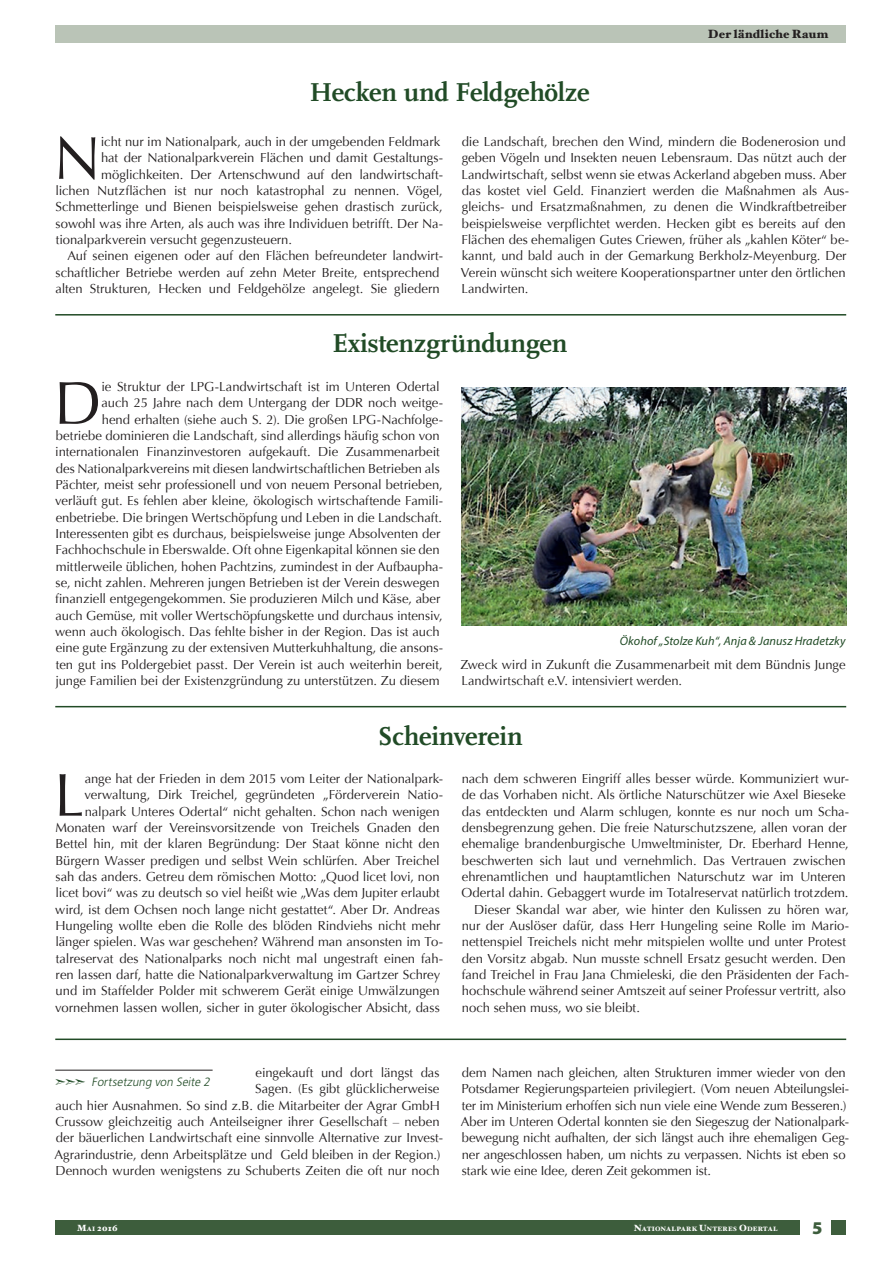
<style>
.page{position:relative;width:893px;height:1263px;background:#fff}
.page>*{position:absolute;margin:0;border:0;box-sizing:border-box;transform-origin:0 0}
.t1{font:60.75px "Optima";color:#231f20}
.t2{font:700 27px "FF Scala";letter-spacing:-.01em;color:#214b26}
.t3{font:900 18px "Myriad Pro";color:#3d5d3c}
.t4{font:13.05px/16.4px "Optima";letter-spacing:-.005em;color:#231f20;text-align:right}
.t5{font:italic 12.3px "Myriad Pro";letter-spacing:.005em;color:#214b26}
.t6{font:italic 300 12px "Frutiger LT Std";color:#214b26}
.t7{font:900 12px "Hoefler Text";letter-spacing:.02em;color:#231f20}
.t8{font:900 9px "Hoefler Text";color:#fff}
.t9{font:900 6.3px "Hoefler Text";letter-spacing:.025em;color:#fff}
.s1{font-size:6.3px}
.s2{font-size:9px}
</style>
<div class="page">
<div style="left:55px;top:1220px;width:744px;height:15px;background:#3d5d3c"></div>
<div style="left:831px;top:1220px;width:15px;height:15px;background:#3d5d3c"></div>
<div style="left:55px;top:26px;width:791px;height:17px;background:#bac4b7"></div>
<hr style="left:55px;top:706px;width:791px;height:1px;background:#214b26">
<hr style="left:55px;top:1038px;width:791px;height:2px;background:#214b26">
<hr style="left:55px;top:314px;width:791px;height:2px;background:#214b26">
<img style="left:461px;top:387px;width:385px;height:239px">
<hr style="left:55px;top:1070px;width:158px;height:1px;background:#231f20">
<h2 class="t2" style="left:310px;top:77px;width:281px">Hecken und Feldgehölze</h2>
<p class="t7" style="left:708px;top:27px;width:122px">Der ländliche Raum</p>
<h1 class="t1" style="left:54px;top:123px;width:49px">N</h1>
<p class="t4" style="left:101px;top:134px;width:341px">icht nur im Nationalpark, auch in der umgebenden Feldmark</p>
<p class="t4" style="left:101px;top:150px;width:343px">hat der Nationalparkverein Flächen und damit Gestaltungs-</p>
<p class="t4" style="left:101px;top:166px;width:343px">möglichkeiten. Der Artenschwund auf den landwirtschaft-</p>
<p class="t4" style="left:55px;top:183px;width:389px">lichen Nutzflächen ist nur noch katastrophal zu nennen. Vögel,</p>
<p class="t4" style="left:55px;top:199px;width:389px">Schmetterlinge und Bienen beispielsweise gehen drastisch zurück,</p>
<p class="t4" style="left:56px;top:215px;width:389px">sowohl was ihre Arten, als auch was ihre Individuen betrifft. Der Na-</p>
<p class="t4" style="left:56px;top:232px;width:238px">tionalparkverein versucht gegenzusteuern.</p>
<p class="t4" style="left:67px;top:248px;width:377px">Auf seinen eigenen oder auf den Flächen befreundeter landwirt-</p>
<p class="t4" style="left:56px;top:264px;width:385px">schaftlicher Betriebe werden auf zehn Meter Breite, entsprechend</p>
<p class="t4" style="left:55px;top:281px;width:386px">alten Strukturen, Hecken und Feldgehölze angelegt. Sie gliedern</p>
<p class="t4" style="left:461px;top:134px;width:390px;text-align:left">die Landschaft, brechen den Wind, mindern die Bodenerosion und geben Vögeln und Insekten neuen Lebensraum. Das nützt auch der Landwirtschaft, selbst wenn sie etwas Ackerland abgeben muss. Aber das kostet viel Geld. Finanziert werden die Maßnahmen als Aus&shy;gleichs- und Ersatzmaßnahmen, zu denen die Windkraftbetreiber beispielsweise verpflichtet werden. Hecken gibt es bereits auf den Flächen des ehemaligen Gutes Criewen, früher als „kahlen Köter“ be&shy;kannt, und bald auch in der Gemarkung Berkholz-Meyenburg. Der Verein wünscht sich weitere Kooperationspartner unter den örtlichen Landwirten.</p>
<h2 class="t2" style="left:333px;top:328px;width:236px">Existenzgründungen</h2>
<p class="t4" style="left:55px;top:379px;width:389px">ie Struktur der LPG-Landwirtschaft ist im Unteren Odertal<br>auch 25 Jahre nach dem Untergang der DDR noch weitge-<br>hend erhalten (siehe auch S. 2). Die großen LPG-Nachfolge&shy;betriebe dominieren die Landschaft, sind allerdings häufig schon von internationalen Finanzinvestoren aufgekauft. Die Zusammenarbeit des Nationalparkvereins mit diesen landwirtschaftlichen Betrieben als Pächter, meist sehr professionell und von neuem Personal betrieben, verläuft gut. Es fehlen aber kleine, ökologisch wirtschaftende Famili&shy;enbetriebe. Die bringen Wertschöpfung und Leben in die Landschaft.<br>Interessenten gibt es durchaus, beispielsweise junge Absolventen der Fachhochschule in Eberswalde. Oft ohne Eigenkapital können sie den mittlerweile üblichen, hohen Pachtzins, zumindest in der Aufbaupha&shy;se, nicht zahlen. Mehreren jungen Betrieben ist der Verein deswegen finanziell entgegengekommen. Sie produzieren Milch und Käse, aber auch Gemüse, mit voller Wertschöpfungskette und durchaus intensiv, wenn auch ökologisch. Das fehlte bisher in der Region. Das ist auch eine gute Ergänzung zu der extensiven Mutterkuhhaltung, die ansons&shy;ten gut ins Poldergebiet passt. Der Verein ist auch weiterhin bereit, junge Familien bei der Existenzgründung zu unterstützen. Zu diesem</p>
<h1 class="t1" style="left:54px;top:368px;width:49px">D</h1>
<p class="t5" style="left:620px;top:634px;width:227px">Ökohof „Stolze Kuh“, Anja &amp; Janusz Hradetzky</p>
<p class="t4" style="left:460px;top:656px;width:387px;text-align:left">Zweck wird in Zukunft die Zusammenarbeit mit dem Bündnis Junge<br>Landwirtschaft e.V. intensiviert werden.</p>
<h2 class="t2" style="left:378px;top:721px;width:146px">Scheinverein</h2>
<p class="t4" style="left:55px;top:770px;width:389px">ange hat der Frieden in dem 2015 vom Leiter der Nationalpark&shy;verwaltung, Dirk Treichel, gegründeten „Förderverein Natio&shy;nalpark Unteres Odertal“ nicht gehalten. Schon nach wenigen Monaten warf der Vereinsvorsitzende von Treichels Gnaden den Bettel hin, mit der klaren Begründung: Der Staat könne nicht den Bürgern Wasser predigen und selbst Wein schlürfen. Aber Treichel sah das anders. Getreu dem römischen Motto: „Quod licet lovi, non licet bovi“ was zu deutsch so viel heißt wie „Was dem Jupiter erlaubt wird, ist dem Ochsen noch lange nicht gestattet“. Aber Dr. Andreas Hungeling wollte eben die Rolle des blöden Rindviehs nicht mehr länger spielen. Was war geschehen? Während man ansonsten im To&shy;talreservat des Nationalparks noch nicht mal ungestraft einen fah&shy;ren lassen darf, hatte die Nationalparkverwaltung im Gartzer Schrey und im Staffelder Polder mit schwerem Gerät einige Umwälzungen vornehmen lassen wollen, sicher in guter ökologischer Absicht, dass</p>
<p class="t4" style="left:462px;top:770px;width:389px">nach dem schweren Eingriff alles besser würde. Kommuniziert wur-</p>
<h1 class="t1" style="left:54px;top:760px;width:32px">L</h1>
<p class="t4" style="left:462px;top:787px;width:385px">de das Vorhaben nicht. Als örtliche Naturschützer wie Axel Bieseke</p>
<p class="t4" style="left:462px;top:803px;width:389px">das entdeckten und Alarm schlugen, konnte es nur noch um Scha-</p>
<p class="t4" style="left:462px;top:819px;width:386px">densbegrenzung gehen. Die freie Naturschutzszene, allen voran der</p>
<p class="t4" style="left:462px;top:836px;width:389px">ehemalige brandenburgische Umweltminister, Dr. Eberhard Henne,</p>
<p class="t4" style="left:462px;top:852px;width:385px">beschwerten sich laut und vernehmlich. Das Vertrauen zwischen</p>
<p class="t4" style="left:462px;top:868px;width:385px">ehrenamtlichen und hauptamtlichen Naturschutz war im Unteren</p>
<p class="t4" style="left:462px;top:885px;width:388px">Odertal dahin. Gebaggert wurde im Totalreservat natürlich trotzdem.</p>
<p class="t4" style="left:474px;top:901px;width:376px">Dieser Skandal war aber, wie hinter den Kulissen zu hören war,</p>
<p class="t4" style="left:462px;top:917px;width:389px">nur der Auslöser dafür, dass Herr Hungeling seine Rolle im Mario-</p>
<p class="t4" style="left:462px;top:934px;width:386px">nettenspiel Treichels nicht mehr mitspielen wollte und unter Protest</p>
<p class="t4" style="left:462px;top:950px;width:385px">den Vorsitz abgab. Nun musste schnell Ersatz gesucht werden. Den</p>
<p class="t4" style="left:462px;top:966px;width:389px">fand Treichel in Frau Jana Chmieleski, die den Präsidenten der Fach-</p>
<p class="t4" style="left:462px;top:983px;width:385px">hochschule während seiner Amtszeit auf seiner Professur vertritt, also</p>
<p class="t4" style="left:462px;top:999px;width:180px">noch sehen muss, wo sie bleibt.</p>
<p class="t4" style="left:55px;top:1064px;width:390px">eingekauft und dort längst das<br>Sagen. (Es gibt glücklicherweise<br>auch hier Ausnahmen. So sind z.B. die Mitarbeiter der Agrar GmbH Crussow gleichzeitig auch Anteilseigner ihrer Gesellschaft – neben der bäuerlichen Landwirtschaft eine sinnvolle Alternative zur Invest-Agrarindustrie, denn Arbeitsplätze und Geld bleiben in der Region.)<br>Dennoch wurden wenigstens zu Schuberts Zeiten die oft nur noch</p>
<p class="t4" style="left:461px;top:1064px;width:390px;text-align:left">dem Namen nach gleichen, alten Strukturen immer wieder von den Potsdamer Regierungsparteien privilegiert. (Vom neuen Abteilungslei&shy;ter im Ministerium erhoffen sich nun viele eine Wende zum Besseren.)<br>Aber im Unteren Odertal konnten sie den Siegeszug der Nationalpark&shy;bewegung nicht aufhalten, der sich längst auch ihre ehemaligen Geg&shy;ner angeschlossen haben, um nichts zu verpassen. Nichts ist eben so stark wie eine Idee, deren Zeit gekommen ist.</p>
<p class="t6" style="left:55px;top:1075px;width:159px">➣➣➣ Fortsetzung von Seite 2</p>
<p class="t8" style="left:77px;top:1222px;width:42px">M<span class="s1">AI</span> 2016</p>
<p class="t9" style="left:634px;top:1225px;width:145px"><span class="s2">N</span>ATIONALPARK <span class="s2">U</span>NTERES <span class="s2">O</span>DERTAL</p>
<h3 class="t3" style="left:812px;top:1216px;width:12px">5</h3>
</div>
